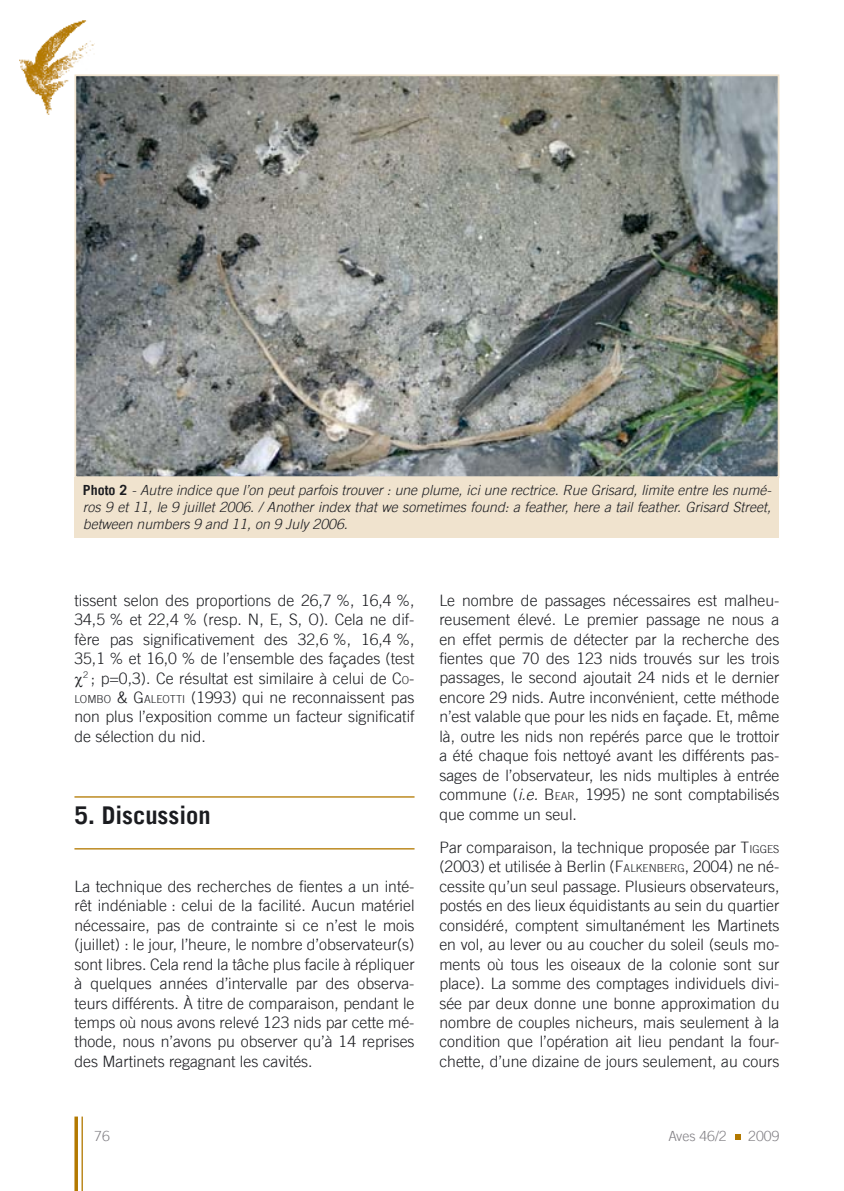
<style>
.page{position:relative;width:844px;height:1191px;background:#fff}
.page>*{position:absolute;margin:0;border:0;box-sizing:border-box;transform-origin:0 0}
.t1{font:700 24.5px "Trade Gothic";color:#1b1c20}
.t2{font:300 15.75px/19.4px "Trade Gothic";color:#1b1c20;text-align:justify}
.t3{font:italic 300 14px/16.8px "Trade Gothic";color:#1b1c20;text-align:justify}
.t4{font:300 14px "Trade Gothic";color:#817f84}
.s1{font-weight:700;font-style:normal}
.s2{font-size:11.03px}
.s3{font-style:italic}
</style>
<div class="page">
<svg style="left:735px;top:1134px;width:5px;height:5px"></svg>
<svg style="left:74px;top:1116px;width:4px;height:75px"></svg>
<hr style="left:81px;top:1116px;width:2px;height:75px;background:#b37900">
<img style="left:20px;top:20px;width:74px;height:94px">
<hr style="left:74px;top:796px;width:340px;height:1px;background:#b37900">
<hr style="left:74px;top:848px;width:340px;height:1px;background:#b37900">
<img style="left:77px;top:77px;width:699px;height:398px">
<div style="left:74px;top:74px;width:705px;height:404px;border:2px solid #f0e3ce"></div>
<div style="left:74px;top:477px;width:705px;height:60px;background:#f0e3ce"></div>
<p class="t3" style="left:83px;top:482px;width:689px"><span class="s1">Photo 2</span> - Autre indice que l’on peut parfois trouver : une plume, ici une rectrice. Rue Grisard, limite entre les numé&shy;ros 9 et 11, le 9 juillet 2006. / Another index that we sometimes found: a feather, here a tail feather. Grisard Street, between numbers 9 and 11, on 9 July 2006.</p>
<p class="t2" style="left:74px;top:590px;width:341px">tissent selon des proportions de 26,7 %, 16,4 %,</p>
<p class="t2" style="left:74px;top:609px;width:341px">34,5 % et 22,4 % (resp. N, E, S, O). Cela ne dif-</p>
<p class="t2" style="left:74px;top:629px;width:341px">fère pas significativement des 32,6 %, 16,4 %,</p>
<p class="t2" style="left:74px;top:648px;width:341px">35,1 % et 16,0 % de l’ensemble des façades (test</p>
<p class="t2" style="left:83px;top:668px;width:333px"><sup>2</sup> ; p=0,3). Ce résultat est similaire à celui de C<span class="s2">o</span>-</p>
<p class="t2" style="left:74px;top:687px;width:341px"><span class="s2">lombo</span> &amp; G <span class="s2">aleotti</span> (1993) qui ne reconnaissent pas</p>
<p class="t2" style="left:74px;top:707px;width:341px">non plus l’exposition comme un facteur significatif</p>
<p class="t2" style="left:74px;top:726px;width:133px">de sélection du nid.</p>
<h1 class="t1" style="left:74px;top:799px;width:138px">5. Discussion</h1>
<p class="t2" style="left:74px;top:876px;width:341px">La technique des recherches de fientes a un inté&shy;rêt indéniable : celui de la facilité. Aucun matériel nécessaire, pas de contrainte si ce n’est le mois (juillet) : le jour, l’heure, le nombre d’observateur(s) sont libres. Cela rend la tâche plus facile à répliquer à quelques années d’intervalle par des observa&shy;teurs différents. À titre de comparaison, pendant le temps où nous avons relevé 123 nids par cette mé&shy;thode, nous n’avons pu observer qu’à 14 reprises des Martinets regagnant les cavités.</p>
<p class="t2" style="left:439px;top:590px;width:341px">Le nombre de passages nécessaires est malheu&shy;reusement élevé. Le premier passage ne nous a en effet permis de détecter par la recherche des fientes que 70 des 123 nids trouvés sur les trois passages, le second ajoutait 24 nids et le dernier encore 29 nids. Autre inconvénient, cette méthode n’est valable que pour les nids en façade. Et, même là, outre les nids non repérés parce que le trottoir a été chaque fois nettoyé avant les différents pas&shy;sages de l’observateur, les nids multiples à entrée commune (<span class="s3">i.e.</span> B <span class="s2">ear</span>, 1995) ne sont comptabilisés que comme un seul.</p>
<p class="t2" style="left:439px;top:837px;width:341px">Par comparaison, la technique proposée par T<span class="s2">igges </span>(2003) et utilisée à Berlin (F<span class="s2">alkenberg</span>, 2004) ne né&shy;cessite qu’un seul passage. Plusieurs observateurs, postés en des lieux équidistants au sein du quartier considéré, comptent simultanément les Martinets en vol, au lever ou au coucher du soleil (seuls mo&shy;ments où tous les oiseaux de la colonie sont sur place). La somme des comptages individuels divi&shy;sée par deux donne une bonne approximation du nombre de couples nicheurs, mais seulement à la condition que l’opération ait lieu pendant la four&shy;chette, d’une dizaine de jours seulement, au cours</p>
<p class="t4" style="left:94px;top:1128px;width:17px">76</p>
<p class="t4" style="left:668px;top:1128px;width:60px">Aves 46/2</p>
<p class="t4" style="left:748px;top:1128px;width:33px">2009</p>
</div>
